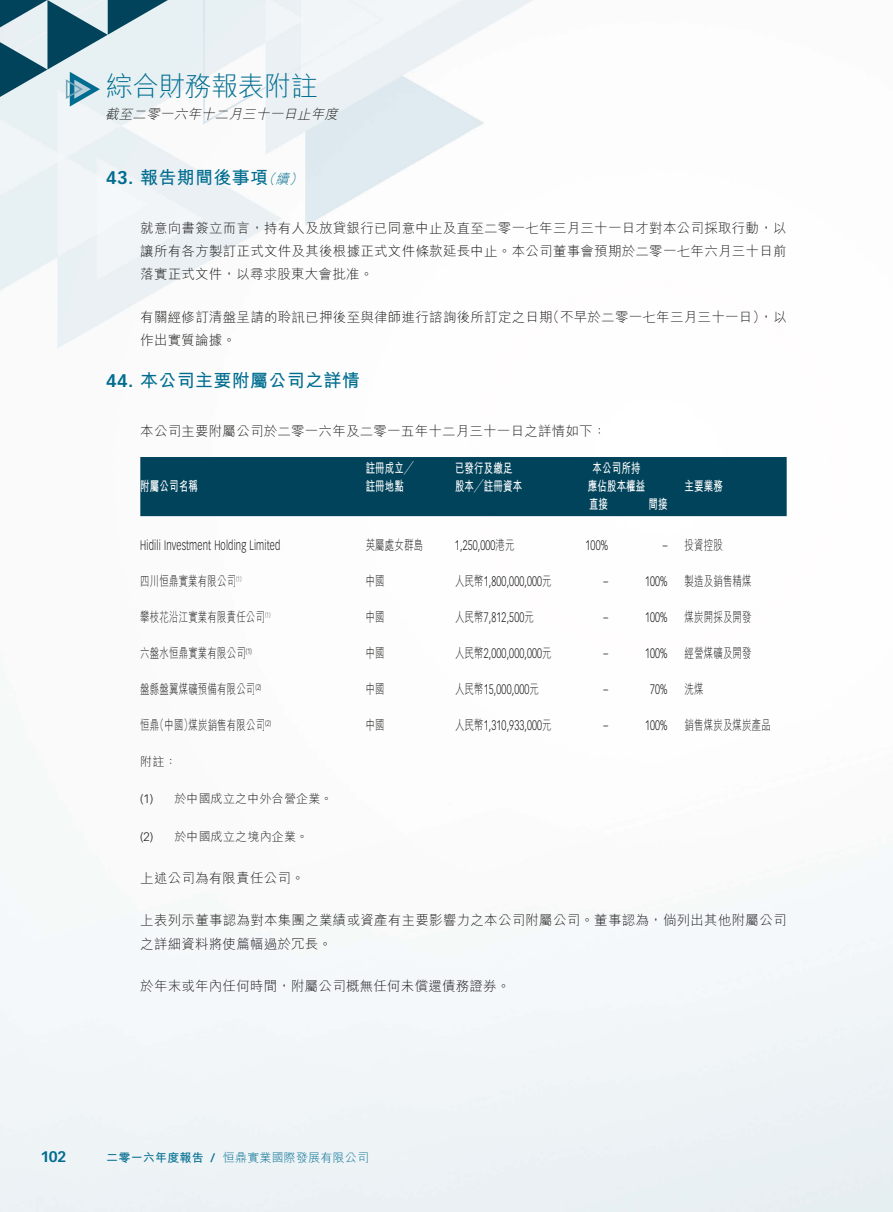
<style>
.page{position:relative;width:893px;height:1212px;background:#fff}
.page>*{position:absolute;margin:0;border:0;box-sizing:border-box;transform-origin:0 0}
.t1{font:300 27px "M Hei HK";letter-spacing:-.02em;color:#006d90}
.t2{font:700 18px "M Hei HK";letter-spacing:.02em;color:#006d90}
.t3{font:700 15px "Vectora LT Std";color:#006d90}
.t4{font:300 13.5px/23.2px "M Hei HK";letter-spacing:.015em;color:#1c1c1b}
.t5{font:300 13.5px "Vectora LT Std";letter-spacing:.015em;color:#1c1c1b;scale:.7 1}
.t6{font:300 13.5px "M Hei HK";letter-spacing:.015em;color:#1c1c1b;scale:.7 1}
.t7{font:700 13.5px/18px "M Hei HK";letter-spacing:.02em;color:#fff;scale:.7 1}
.t8{font:italic 300 13.5px "M Hei HK";color:#1c1c1b}
.t9{font:300 12px "M Hei HK";letter-spacing:.015em;color:#1c1c1b}
.t10{font:300 12px "M Hei HK";letter-spacing:.015em;color:#006d90}
.s1{font-family:"Vectora LT Std"}
.s2{font-weight:300;font-style:italic;font-size:13.5px}
.s3{font-family:"M Hei HK"}
.s4{font-weight:700}
.s5{font-family:"Vectora LT Std";font-weight:700}
</style>
<div class="page">
<svg style="left:0;top:0;width:168px;height:107px;background:#9dbac3"></svg>
<div style="left:140px;top:457px;width:647px;height:59px;background:#00435b"></div>
<h1 class="t1" style="left:106px;top:67px;width:213px">綜合財務報表附註</h1>
<p class="t8" style="left:105px;top:104px;width:239px">截至二零一六年十二月三十一日止年度</p>
<h2 class="t2" style="left:106px;top:164px;width:202px"><span class="s1">43.</span> 報告期間後事項<span class="s2">（續）</span></h2>
<p class="t4" style="left:140px;top:216px;width:648px;text-align:justify">就意向書簽立而言，持有人及放貸銀行已同意中止及直至二零一七年三月三十一日才對本公司採取行動，以讓所有各方製訂正式文件及其後根據正式文件條款延長中止。本公司董事會預期於二零一七年六月三十日前落實正式文件，以尋求股東大會批准。</p>
<p class="t4" style="left:140px;top:305px;width:648px">有關經修訂清盤呈請的聆訊已押後至與律師進行諮詢後所訂定之日期（不早於二零一七年三月三十一日），以作出實質論據。</p>
<h2 class="t2" style="left:106px;top:368px;width:255px"><span class="s1">44.</span> 本公司主要附屬公司之詳情</h2>
<p class="t4" style="left:140px;top:419px;width:468px">本公司主要附屬公司於二零一六年及二零一五年十二月三十一日之詳情如下：</p>
<p class="t7" style="left:140px;top:476px;width:84px">附屬公司名稱</p>
<p class="t7" style="left:366px;top:458px;width:70px">註冊成立╱註冊地點</p>
<p class="t7" style="left:455px;top:458px;width:97px">已發行及繳足股本╱註冊資本</p>
<p class="t7" style="left:588px;top:458px;width:84px;text-align:center">本公司所持應佔股本權益</p>
<p class="t7" style="left:589px;top:494px;width:29px">直接</p>
<p class="t7" style="left:648px;top:494px;width:29px">間接</p>
<p class="t7" style="left:685px;top:476px;width:56px">主要業務</p>
<p class="t5" style="left:140px;top:538px;width:202px">Hidili Investment Holding Limited</p>
<p class="t6" style="left:366px;top:536px;width:84px">英屬處女群島</p>
<p class="t5" style="left:455px;top:538px;width:87px">1,250,000<span class="s3">港元</span></p>
<p class="t5" style="left:585px;top:538px;width:34px">100%</p>
<p class="t6" style="left:663px;top:536px;width:87px"><span class="s1">–</span> 投資控股</p>
<p class="t6" style="left:140px;top:572px;width:146px">四川恒鼎實業有限公司<sup>⑴</sup></p>
<p class="t6" style="left:366px;top:572px;width:29px">中國</p>
<p class="t5" style="left:455px;top:574px;width:140px"><span class="s3">人民幣</span>1,800,000,000<span class="s3">元</span></p>
<p class="t5" style="left:603px;top:574px;width:8px">–</p>
<p class="t5" style="left:645px;top:574px;width:34px">100%</p>
<p class="t6" style="left:685px;top:572px;width:97px">製造及銷售精煤</p>
<p class="t6" style="left:140px;top:608px;width:188px">攀枝花沿江實業有限責任公司<sup>⑴</sup></p>
<p class="t6" style="left:366px;top:608px;width:29px">中國</p>
<p class="t5" style="left:455px;top:610px;width:114px"><span class="s3">人民幣</span>7,812,500<span class="s3">元</span></p>
<p class="t5" style="left:603px;top:610px;width:8px">–</p>
<p class="t5" style="left:645px;top:610px;width:34px">100%</p>
<p class="t6" style="left:685px;top:608px;width:97px">煤炭開採及開發</p>
<p class="t6" style="left:140px;top:644px;width:161px">六盤水恒鼎實業有限公司<sup>(1)</sup></p>
<p class="t6" style="left:366px;top:644px;width:29px">中國</p>
<p class="t5" style="left:455px;top:646px;width:140px"><span class="s3">人民幣</span>2,000,000,000<span class="s3">元</span></p>
<p class="t5" style="left:603px;top:646px;width:8px">–</p>
<p class="t5" style="left:645px;top:646px;width:34px">100%</p>
<p class="t6" style="left:685px;top:644px;width:97px">經營煤礦及開發</p>
<p class="t6" style="left:140px;top:680px;width:174px">盤縣盤翼煤礦預備有限公司<sup>(2)</sup></p>
<p class="t6" style="left:366px;top:680px;width:29px">中國</p>
<p class="t5" style="left:455px;top:682px;width:121px"><span class="s3">人民幣</span>15,000,000<span class="s3">元</span></p>
<p class="t5" style="left:603px;top:682px;width:8px">–</p>
<p class="t5" style="left:650px;top:682px;width:26px">70%</p>
<p class="t6" style="left:685px;top:680px;width:29px">洗煤</p>
<p class="t6" style="left:140px;top:716px;width:188px">恒鼎（中國）煤炭銷售有限公司<sup>(2)</sup></p>
<p class="t6" style="left:366px;top:716px;width:29px">中國</p>
<p class="t5" style="left:455px;top:718px;width:140px"><span class="s3">人民幣</span>1,310,933,000<span class="s3">元</span></p>
<p class="t5" style="left:603px;top:718px;width:8px">–</p>
<p class="t5" style="left:645px;top:718px;width:34px">100%</p>
<p class="t6" style="left:685px;top:716px;width:125px">銷售煤炭及煤炭產品</p>
<p class="t9" style="left:140px;top:753px;width:38px">附註：</p>
<p class="t9" style="left:140px;top:790px;width:194px"><span class="s1">(1)</span> 於中國成立之中外合營企業。</p>
<p class="t9" style="left:140px;top:828px;width:169px"><span class="s1">(2)</span> 於中國成立之境內企業。</p>
<p class="t4" style="left:140px;top:866px;width:166px">上述公司為有限責任公司。</p>
<p class="t4" style="left:140px;top:908px;width:648px">上表列示董事認為對本集團之業績或資產有主要影響力之本公司附屬公司。董事認為，倘列出其他附屬公司之詳細資料將使篇幅過於冗長。</p>
<p class="t4" style="left:140px;top:974px;width:372px">於年末或年內任何時間，附屬公司概無任何未償還債務證券。</p>
<p class="t3" style="left:40px;top:1148px;width:28px">102</p>
<p class="t10" style="left:106px;top:1149px;width:264px"><span class="s4">二零一六年度報告</span> <span class="s5">/</span> 恒鼎實業國際發展有限公司</p>
</div>
